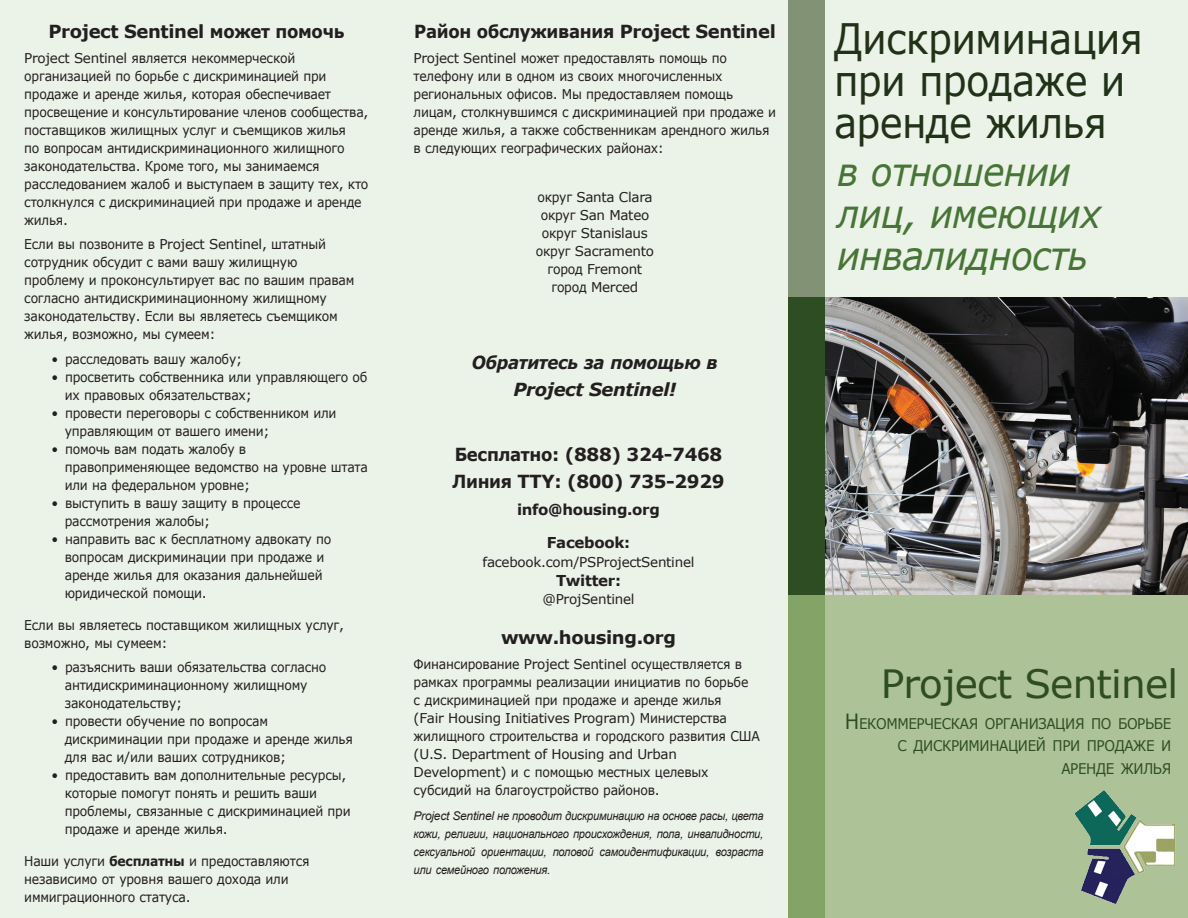
<style>
.page{position:relative;width:1188px;height:918px;background:#fff}
.page>*{position:absolute;margin:0;border:0;box-sizing:border-box;transform-origin:0 0}
.Title_Futura__2{font:42px/42px "Verdana";letter-spacing:-.02em;color:#203217;scale:.92 1}
.SubTitle_FuturaOblq{font:italic 39px/42px "Verdana";letter-spacing:-.02em;color:#467536;scale:.92 1}
.Project_Sentinel{font:39px "Verdana";letter-spacing:-.02em;color:#2f4d22}
.Disclaimer_arial_ita{font:700 18px/27px "Verdana";letter-spacing:-.02em;color:#231f20;scale:.92 1}
.Head_bold_Ital__2{font:italic 700 18px/27px "Verdana";letter-spacing:-.02em;color:#231f20;text-align:center;scale:.92 1}
.Head_bold_Ital__2-2{font:700 18px "Verdana";letter-spacing:-.02em;color:#231f20;scale:.92 1}
.Head_Bold_2{font:700 18px "Verdana";letter-spacing:-.02em;color:#231f20}
.Disclaimer_arial_ita-2{font:700 18px "Verdana";letter-spacing:-.02em;color:#231f20}
.Disclaimer_arial_ita-3{font:700 15px "Verdana";letter-spacing:-.02em;color:#231f20}
.Nonprofit{font:14.7px/22.5px "Verdana";letter-spacing:-.03em;color:#2f4d22;text-align:right;scale:.92 1}
.Body__1{font:13.5px/18px "Verdana";letter-spacing:-.02em;color:#231f20;scale:.92 1}
.Body__1-2{font:13.5px/18px "Verdana";letter-spacing:-.02em;color:#231f20}
.Disclaimer_arial_ita-4{font:13.5px/18px "Verdana";letter-spacing:-.02em;color:#231f20;scale:.92 1}
.Head_bold_Ital__2-3{font:13.5px/18px "Verdana";letter-spacing:-.02em;color:#231f20}
.Body_space_before_af{font:13.5px/18px "Verdana";letter-spacing:-.02em;color:#231f20;scale:.92 1}
.Head_bold_Ital__2-4{font:13.5px/18px "Verdana";letter-spacing:-.02em;color:#231f20;text-align:center;scale:.92 1}
.Disclaimer_arial_ita-5{font:13.5px "Verdana";letter-spacing:-.02em;color:#231f20}
.Disclaimer_arial_ita-6{font:italic 12px/18px "Arial";letter-spacing:-.02em;color:#231f20;text-align:justify}
.s1{font-weight:700}
.s2{font-size:21px}
</style>
<div class="page">
<div style="left:804px;top:0;width:384px;height:310px;background:#ebf2e7"></div>
<div style="left:0;top:0;width:804px;height:918px;background:#ebf2e7"></div>
<div style="left:804px;top:595px;width:384px;height:323px;background:#aec298"></div>
<div style="left:789px;top:595px;width:36px;height:323px;background:#84a366"></div>
<div style="left:789px;top:0;width:36px;height:298px;background:#829275"></div>
<img style="left:825px;top:297px;width:363px;height:298px">
<div style="left:789px;top:297px;width:36px;height:298px;background:#2f4d22"></div>
<img style="left:1074px;top:790px;width:101px;height:114px">
<p class="Head_Bold_2" style="left:48px;top:19px;width:298px">Project Sentinel может помочь</p>
<p class="Body__1-2" style="left:24px;top:49px;width:346px">Project Sentinel является некоммерческой организацией по борьбе с дискриминацией при продаже и аренде жилья, которая обеспечивает просвещение и консультирование членов сообщества, поставщиков жилищных услуг и съемщиков жилья<br>по вопросам антидискриминационного жилищного законодательства. Кроме того, мы занимаемся расследованием жалоб и выступаем в защиту тех, кто столкнулся с дискриминацией при продаже и аренде жилья.</p>
<p class="Body__1" style="left:24px;top:235px;width:360px">Если вы позвоните в Project Sentinel, штатный сотрудник обсудит с вами вашу жилищную проблему и проконсультирует вас по вашим правам согласно антидискриминационному жилищному законодательству. Если вы являетесь съемщиком жилья, возможно, мы сумеем:</p>
<p class="Body__1" style="left:52px;top:350px;width:209px">• расследовать вашу жалобу;</p>
<p class="Body__1" style="left:65px;top:368px;width:330px;text-indent:-13px">• просветить собственника или управляющего об их правовых обязательствах;</p>
<p class="Body__1" style="left:65px;top:404px;width:297px;text-indent:-13px">• провести переговоры с собственником или управляющим от вашего имени;</p>
<p class="Body__1" style="left:65px;top:440px;width:331px;text-indent:-13px">• помочь вам подать жалобу в правоприменяющее ведомство на уровне штата или на федеральном уровне;</p>
<p class="Body__1" style="left:65px;top:494px;width:258px;text-indent:-13px">• выступить в вашу защиту в процессе рассмотрения жалобы;</p>
<p class="Body__1" style="left:65px;top:530px;width:291px;text-indent:-13px">• направить вас к бесплатному адвокату по вопросам дискриминации при продаже и аренде жилья для оказания дальнейшей юридической помощи.</p>
<p class="Body_space_before_af" style="left:24px;top:616px;width:349px">Если вы являетесь поставщиком жилищных услуг, возможно, мы сумеем:</p>
<p class="Body__1" style="left:65px;top:658px;width:286px;text-indent:-13px">• разъяснить ваши обязательства согласно антидискриминационному жилищному законодательству;</p>
<p class="Body__1" style="left:65px;top:712px;width:315px;text-indent:-13px">• провести обучение по вопросам дискриминации при продаже и аренде жилья для вас и/или ваших сотрудников;</p>
<p class="Body__1" style="left:65px;top:766px;width:312px;text-indent:-13px">• предоставить вам дополнительные ресурсы, которые помогут понять и решить ваши проблемы, связанные с дискриминацией при продаже и аренде жилья.</p>
<p class="Body_space_before_af" style="left:24px;top:852px;width:312px">Наши услуги <span class="s1">бесплатны</span> и предоставляются независимо от уровня вашего дохода или иммиграционного статуса.</p>
<p class="Head_bold_Ital__2-2" style="left:414px;top:19px;width:395px">Район обслуживания Project Sentinel</p>
<p class="Head_bold_Ital__2-3" style="left:414px;top:49px;width:364px">Project Sentinel может предоставлять помощь по телефону или в одном из своих многочисленных региональных офисов. Мы предоставляем помощь лицам, столкнувшимся с дискриминацией при продаже и аренде жилья, а также собственникам арендного жилья в следующих географических районах:</p>
<p class="Head_bold_Ital__2-4" style="left:536px;top:188px;width:130px">округ Santa Clara округ San Mateo округ Stanislaus округ Sacramento город Fremont город Merced</p>
<p class="Head_bold_Ital__2" style="left:472px;top:349px;width:269px">Обратитесь за помощью в<br>Project Sentinel!</p>
<p class="Disclaimer_arial_ita" style="left:452px;top:440px;width:297px">Бесплатно: (888) 324-7468<br>Линия TTY: (800) 735-2929</p>
<p class="Disclaimer_arial_ita-3" style="left:517px;top:499px;width:144px">info@housing.org</p>
<p class="Disclaimer_arial_ita-3" style="left:547px;top:532px;width:85px">Facebook:</p>
<p class="Disclaimer_arial_ita-5" style="left:483px;top:553px;width:213px">facebook.com/PSProjectSentinel</p>
<p class="Disclaimer_arial_ita-3" style="left:556px;top:570px;width:67px">Twitter:</p>
<p class="Disclaimer_arial_ita-5" style="left:542px;top:590px;width:94px">@ProjSentinel</p>
<p class="Disclaimer_arial_ita-2" style="left:501px;top:625px;width:176px">www.housing.org</p>
<p class="Disclaimer_arial_ita-4" style="left:414px;top:655px;width:378px">Финансирование Project Sentinel осуществляется в рамках программы реализации инициатив по борьбе<br>с дискриминацией при продаже и аренде жилья<br>(Fair Housing Initiatives Program) Министерства жилищного строительства и городского развития США (U.S. Department of Housing and Urban Development) и с помощью местных целевых субсидий на благоустройство районов.</p>
<p class="Disclaimer_arial_ita-6" style="left:414px;top:807px;width:352px">Project Sentinel не проводит дискриминацию на основе расы, цвета кожи, религии, национального происхождения, пола, инвалидности, сексуальной ориентации, половой самоидентификации, возраста или семейного положения.</p>
<p class="Title_Futura__2" style="left:834px;top:17px;width:337px">Дискриминация при продаже и аренде жилья</p>
<p class="SubTitle_FuturaOblq" style="left:837px;top:150px;width:289px">в отношении лиц, имеющих инвалидность</p>
<p class="Project_Sentinel" style="left:881px;top:657px;width:299px">Project Sentinel</p>
<p class="Nonprofit" style="left:845px;top:712px;width:356px"><span class="s2">Н</span>екоммерческая орган изация по борьбе с дискриминацией при продаже и аренде жилья</p>
</div>
